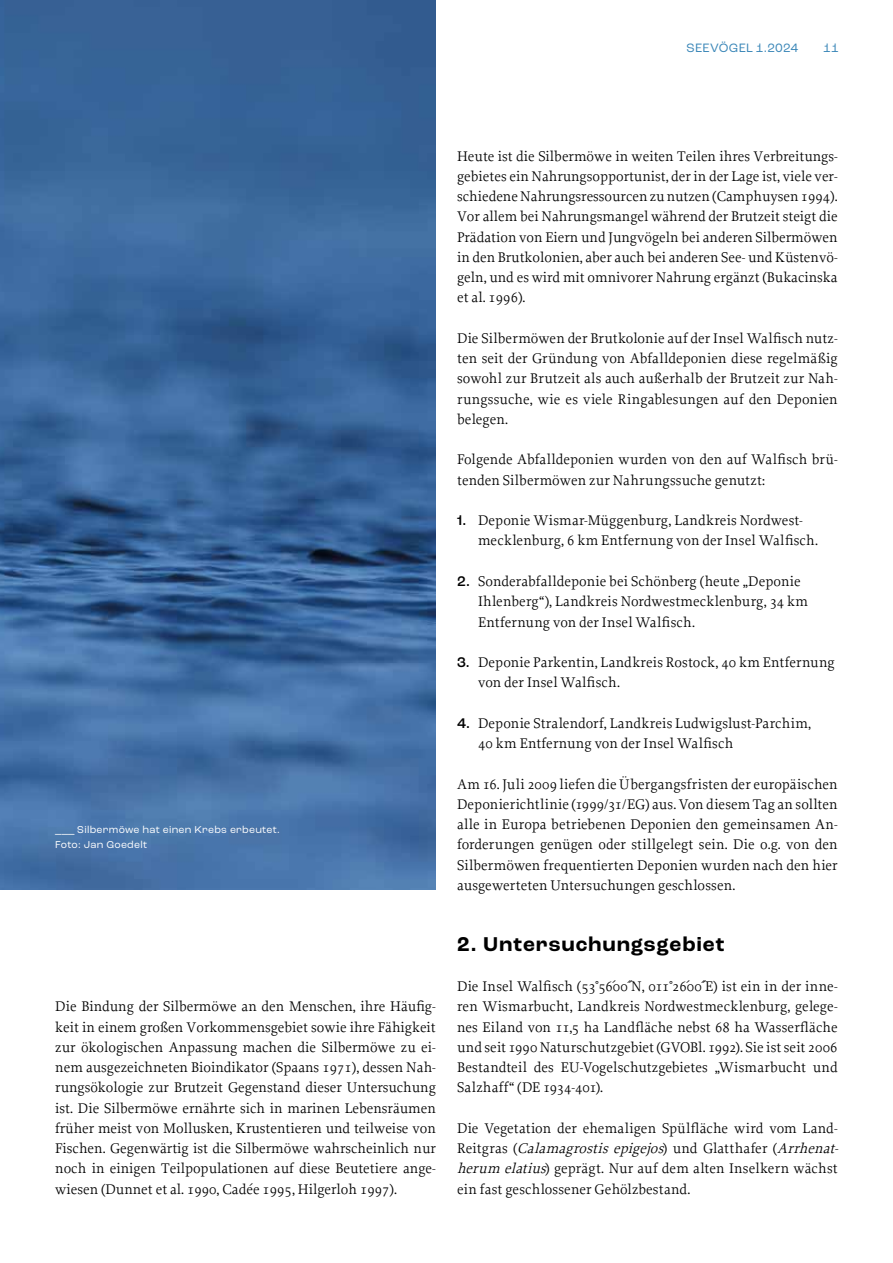
<style>
.page{position:relative;width:893px;height:1263px;background:#fff}
.page>*{position:absolute;margin:0;border:0;box-sizing:border-box;transform-origin:0 0}
.t1{font:700 21px "Roc Grotesk";letter-spacing:.055em;color:#000}
.t2{font:14.7px/20.2px "Proforma";letter-spacing:.01em;color:#000}
.t3{font:12.75px "Roc Grotesk";letter-spacing:.015em;color:#3b87b8}
.t4{font:10.5px/15px "Roc Grotesk";letter-spacing:.025em;color:#fff}
.s1{font-weight:500}
.s2{font-family:"Roc Grotesk";font-weight:500}
.s3{font-style:italic}
</style>
<div class="page">
<img style="left:0;top:0;width:436px;height:890px">
<p class="t3" style="left:686px;top:40px;width:113px">SEEVÖGEL 1.2024</p>
<p class="t3" style="left:823px;top:40px;width:17px">11</p>
<p class="t4" style="left:55px;top:822px;width:226px"><span class="s1">___</span> Silbermöwe hat einen Krebs erbeutet.<br>Foto: Jan Goedelt</p>
<p class="t2" style="left:55px;top:996px;width:382px;text-align:justify">Die Bindung der Silbermöwe an den Menschen, ihre Häufig&shy;keit in einem großen Vorkommensgebiet sowie ihre Fähigkeit zur ökologischen Anpassung machen die Silbermöwe zu ei&shy;nem ausgezeichneten Bioindikator (Spaans 1971), dessen Nah&shy;rungsökologie zur Brutzeit Gegenstand dieser Untersuchung ist. Die Silbermöwe ernährte sich in marinen Lebensräumen früher meist von Mollusken, Krustentieren und teilweise von Fischen. Gegenwärtig ist die Silbermöwe wahrscheinlich nur noch in einigen Teilpopulationen auf diese Beutetiere ange&shy;wiesen (Dunnet et al. 1990, Cadée 1995, Hilgerloh 1997).</p>
<p class="t2" style="left:457px;top:146px;width:382px;text-align:justify">Heute ist die Silbermöwe in weiten Teilen ihres Verbreitungs&shy;gebietes ein Nahrungsopportunist, der in der Lage ist, viele ver&shy;schiedene Nahrungsressourcen zu nutzen (Camphuysen 1994).<br>Vor allem bei Nahrungsmangel während der Brutzeit steigt die Prädation von Eiern und Jungvögeln bei anderen Silbermöwen in den Brutkolonien, aber auch bei anderen See- und Küstenvö&shy;geln, und es wird mit omnivorer Nahrung ergänzt (Bukacinska et al. 1996).</p>
<p class="t2" style="left:457px;top:328px;width:382px;text-align:justify">Die Silbermöwen der Brutkolonie auf der Insel Walfisch nutz&shy;ten seit der Gründung von Abfalldeponien diese regelmäßig sowohl zur Brutzeit als auch außerhalb der Brutzeit zur Nah&shy;rungssuche, wie es viele Ringablesungen auf den Deponien belegen.</p>
<p class="t2" style="left:457px;top:449px;width:382px">Folgende Abfalldeponien wurden von den auf Walfisch brü&shy;tenden Silbermöwen zur Nahrungssuche genutzt:</p>
<p class="t2" style="left:478px;top:510px;width:341px;text-indent:-21px"><span class="s2">1.</span> Deponie Wismar-Müggenburg, Landkreis Nordwest&shy;mecklenburg, 6 km Entfernung von der Insel Walfisch.</p>
<p class="t2" style="left:478px;top:571px;width:331px;text-indent:-21px"><span class="s2">2.</span> Sonderabfalldeponie bei Schönberg (heute „Deponie<br>Ihlenberg“), Landkreis Nordwestmecklenburg, 34 km<br>Entfernung von der Insel Walfisch.</p>
<p class="t2" style="left:478px;top:652px;width:358px;text-indent:-21px"><span class="s2">3.</span> Deponie Parkentin, Landkreis Rostock, 40 km Entfernung von der Insel Walfisch.</p>
<p class="t2" style="left:478px;top:713px;width:335px;text-indent:-21px"><span class="s2">4.</span> Deponie Stralendorf, Landkreis Ludwigslust-Parchim,<br>40 km Entfernung von der Insel Walfisch</p>
<p class="t2" style="left:457px;top:773px;width:382px;text-align:justify">Am 16. Juli 2009 liefen die Übergangsfristen der europäischen Deponierichtlinie (1999/31/EG) aus. Von diesem Tag an sollten alle in Europa betriebenen Deponien den gemeinsamen An&shy;forderungen genügen oder stillgelegt sein. Die o.g. von den Silbermöwen frequentierten Deponien wurden nach den hier ausgewerteten Untersuchungen geschlossen.</p>
<h1 class="t1" style="left:457px;top:930px;width:269px">2. Untersuchungsgebiet</h1>
<p class="t2" style="left:457px;top:976px;width:382px;text-align:justify">Die Insel Walfisch (53°56´00´´N, 011°26´00´´E) ist ein in der inne&shy;ren Wismarbucht, Landkreis Nordwestmecklenburg, gelege&shy;nes Eiland von 11,5 ha Landfläche nebst 68 ha Wasserfläche und seit 1990 Naturschutzgebiet (GVOBl. 1992). Sie ist seit 2006<br>Bestandteil des EU-Vogelschutzgebietes „Wismarbucht und Salzhaff“ (DE 1934-401).</p>
<p class="t2" style="left:457px;top:1118px;width:386px">Die Vegetation der ehemaligen Spülfläche wird vom Land-R e i t g r a s ( <span class="s3">Calamagrostis epigejos</span>) u n d G l a t t h a f e r ( <span class="s3">Arrhenat&shy;herum elatius</span>) geprägt. Nur auf dem alten Inselkern wächst ein fast geschlossener Gehölzbestand.</p>
</div>
